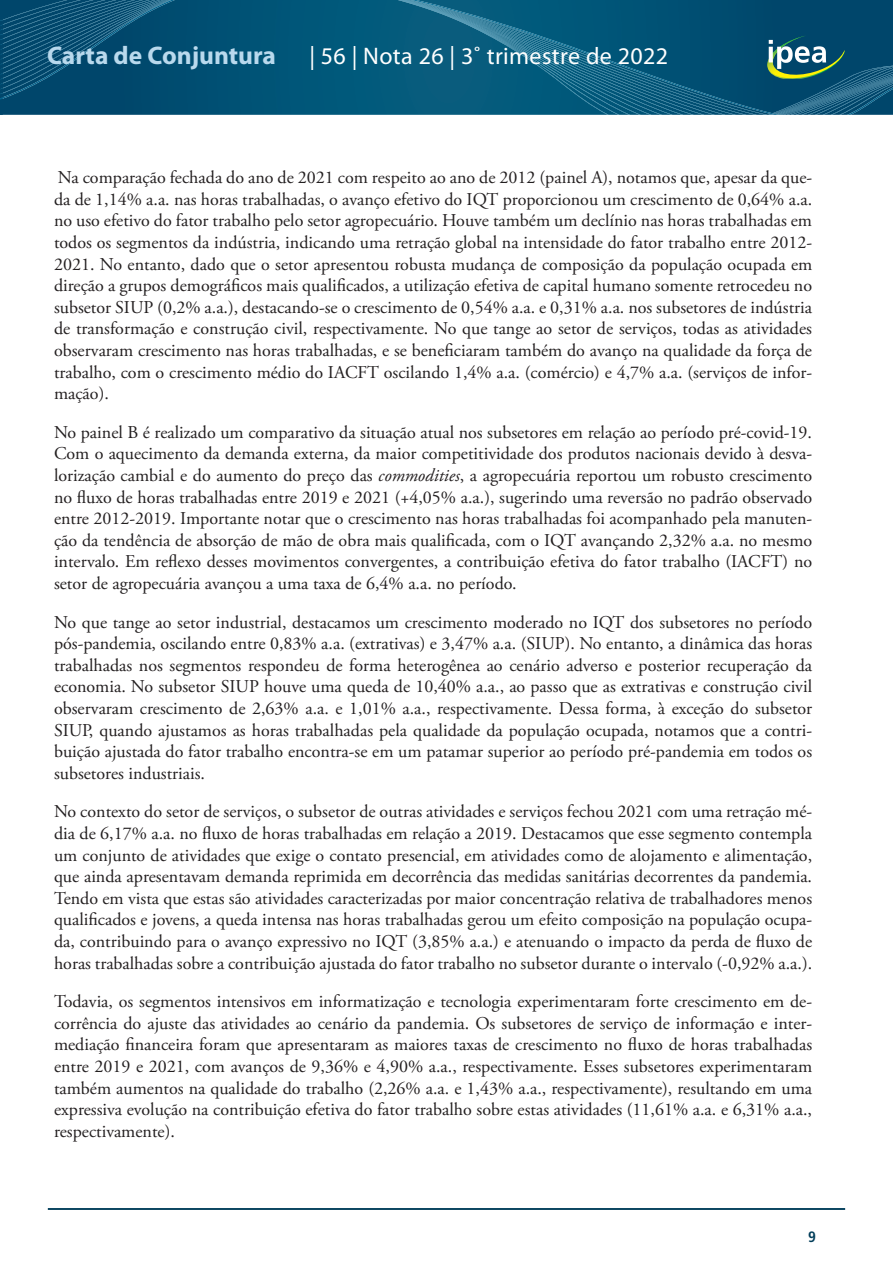
<style>
.page{position:relative;width:893px;height:1263px;background:#fff}
.page>*{position:absolute;margin:0;border:0;box-sizing:border-box;transform-origin:0 0}
.t1{font:700 25.5px "Myriad Pro";color:#b9d9ed}
.t2{font:24px "Myriad Pro";letter-spacing:.015em;color:#fff}
.corpo_de_texto{font:18px/21.6px "Adobe Garamond Pro";color:#231f20;text-align:justify}
.t3{font:700 condensed 15px "Frutiger LT Pro";color:#013d59}
.s1{font-style:italic}
</style>
<div class="page">
<hr style="left:48px;top:1208px;width:797px;height:2px;background:#013d59">
<div style="left:175px;top:0;width:223px;height:115px;background:#005578"></div>
<svg style="left:0;top:0;width:175px;height:115px;background:#084e72"></svg>
<svg style="left:398px;top:0;width:495px;height:115px;background:#0d5a7a"></svg>
<h1 class="t1" style="left:47px;top:39px;width:230px">Carta de Conjuntura</h1>
<h2 class="t2" style="left:309px;top:41px;width:360px">| 56 | Nota 26 | 3˚ trimestre de 2022</h2>
<p class="corpo_de_texto" style="left:54px;top:167px;width:760px">Na comparação fechada do ano de 2021 com respeito ao ano de 2012 (painel A), notamos que, apesar da que&shy;da de 1,14% a.a. nas horas trabalhadas, o avanço efetivo do IQT proporcionou um crescimento de 0,64% a.a. no uso efetivo do fator trabalho pelo setor agropecuário. Houve também um declínio nas horas trabalhadas em todos os segmentos da indústria, indicando uma retração global na intensidade do fator trabalho entre 2012- 2021. No entanto, dado que o setor apresentou robusta mudança de composição da população ocupada em direção a grupos demográficos mais qualificados, a utilização efetiva de capital humano somente retrocedeu no subsetor SIUP (0,2% a.a.), destacando-se o crescimento de 0,54% a.a. e 0,31% a.a. nos subsetores de indústria de transformação e construção civil, respectivamente. No que tange ao setor de serviços, todas as atividades observaram crescimento nas horas trabalhadas, e se beneficiaram também do avanço na qualidade da força de trabalho, com o crescimento médio do IACFT oscilando 1,4% a.a. (comércio) e 4,7% a.a. (serviços de infor&shy;mação).</p>
<p class="corpo_de_texto" style="left:54px;top:422px;width:760px">No painel B é realizado um comparativo da situação atual nos subsetores em relação ao período pré-covid-19.<br>Com o aquecimento da demanda externa, da maior competitividade dos produtos nacionais devido à desva&shy;lorização cambial e do aumento do preço das <span class="s1">commodities</span>, a agropecuária reportou um robusto crescimento no fluxo de horas trabalhadas entre 2019 e 2021 (+4,05% a.a.), sugerindo uma reversão no padrão observado entre 2012-2019. Importante notar que o crescimento nas horas trabalhadas foi acompanhado pela manuten&shy;ção da tendência de absorção de mão de obra mais qualificada, com o IQT avançando 2,32% a.a. no mesmo intervalo. Em reflexo desses movimentos convergentes, a contribuição efetiva do fator trabalho (IACFT) no setor de agropecuária avançou a uma taxa de 6,4% a.a. no período.</p>
<p class="corpo_de_texto" style="left:54px;top:612px;width:760px">No que tange ao setor industrial, destacamos um crescimento moderado no IQT dos subsetores no período pós-pandemia, oscilando entre 0,83% a.a. (extrativas) e 3,47% a.a. (SIUP). No entanto, a dinâmica das horas trabalhadas nos segmentos respondeu de forma heterogênea ao cenário adverso e posterior recuperação da economia. No subsetor SIUP houve uma queda de 10,40% a.a., ao passo que as extrativas e construção civil observaram crescimento de 2,63% a.a. e 1,01% a.a., respectivamente. Dessa forma, à exceção do subsetor SIUP, quando ajustamos as horas trabalhadas pela qualidade da população ocupada, notamos que a contri&shy;buição ajustada do fator trabalho encontra-se em um patamar superior ao período pré-pandemia em todos os subsetores industriais.</p>
<p class="corpo_de_texto" style="left:54px;top:801px;width:760px">No contexto do setor de serviços, o subsetor de outras atividades e serviços fechou 2021 com uma retração mé&shy;dia de 6,17% a.a. no fluxo de horas trabalhadas em relação a 2019. Destacamos que esse segmento contempla um conjunto de atividades que exige o contato presencial, em atividades como de alojamento e alimentação, que ainda apresentavam demanda reprimida em decorrência das medidas sanitárias decorrentes da pandemia.<br>Tendo em vista que estas são atividades caracterizadas por maior concentração relativa de trabalhadores menos qualificados e jovens, a queda intensa nas horas trabalhadas gerou um efeito composição na população ocupa&shy;da, contribuindo para o avanço expressivo no IQT (3,85% a.a.) e atenuando o impacto da perda de fluxo de horas trabalhadas sobre a contribuição ajustada do fator trabalho no subsetor durante o intervalo (-0,92% a.a.).</p>
<p class="corpo_de_texto" style="left:54px;top:991px;width:760px">Todavia, os segmentos intensivos em informatização e tecnologia experimentaram forte crescimento em de&shy;corrência do ajuste das atividades ao cenário da pandemia. Os subsetores de serviço de informação e inter&shy;mediação financeira foram que apresentaram as maiores taxas de crescimento no fluxo de horas trabalhadas entre 2019 e 2021, com avanços de 9,36% e 4,90% a.a., respectivamente. Esses subsetores experimentaram também aumentos na qualidade do trabalho (2,26% a.a. e 1,43% a.a., respectivamente), resultando em uma expressiva evolução na contribuição efetiva do fator trabalho sobre estas atividades (11,61% a.a. e 6,31% a.a., respectivamente).</p>
<p class="t3" style="left:808px;top:1228px;width:9px">9</p>
</div>
